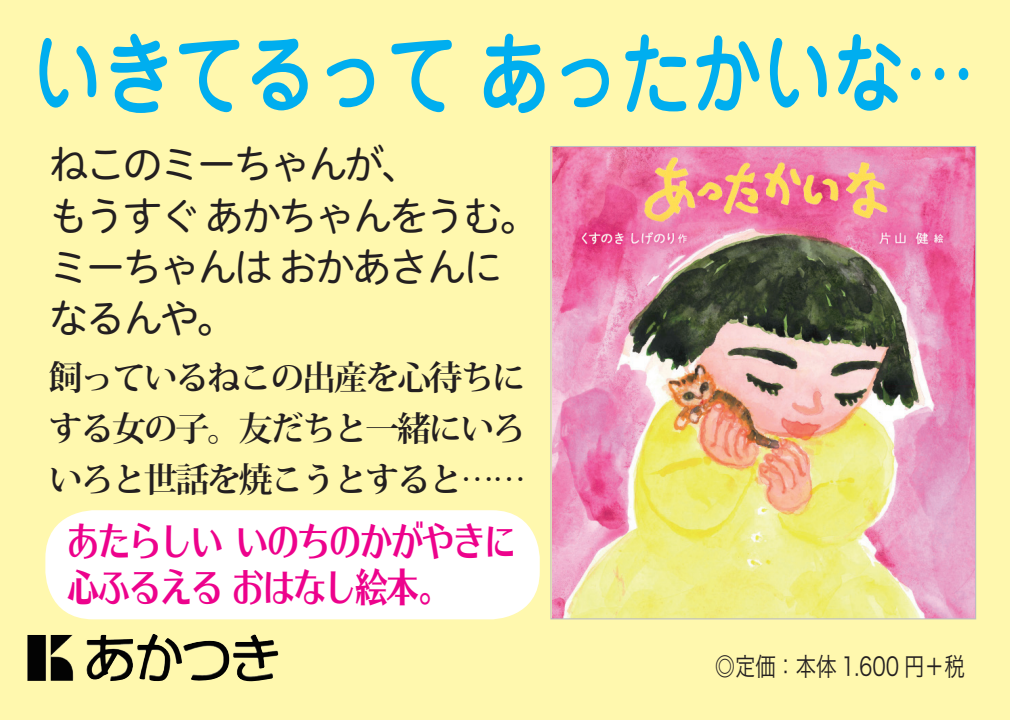
<style>
.page{position:relative;width:1010px;height:720px;background:#fff}
.page>*{position:absolute;margin:0;border:0;box-sizing:border-box;transform-origin:0 0}
.t1{font:500 90.8px "Jun 34";letter-spacing:-.025em;color:#00aeef;scale:.8 1}
.t2{font:39.6px/51.2px "Hiragino UD Sans R Std W4";letter-spacing:-.07em;color:#231f20}
.t3{font:39.6px/45.2px "UD Typos 515 Std";letter-spacing:-.05em;color:#ed028c;scale:.82 1}
.t4{font:700 34px/51.2px "Koz Min Pro";letter-spacing:-.07em;color:#231f20;text-align:justify}
.t5{font:25.6px "Hira Kaku Pro W3";letter-spacing:-.01em;color:#231f20;scale:.8 1}
</style>
<div class="page">
<div style="left:0;top:0;width:1009px;height:720px;background:#fff8ae"></div>
<img style="left:27px;top:634px;width:252px;height:48px">
<div style="left:45px;top:510px;width:494px;height:109px;background:#fff;border-radius:48px"></div>
<img style="left:552px;top:148px;width:421px;height:469px">
<h1 class="t1" style="left:31px;top:14px;width:1181px">いきてるってあったかいな...</h1>
<p class="t2" style="left:49px;top:137px;width:492px">ねこのミーちゃんが、<br>もうすぐあかちゃんをうむ。ミーちゃんはおかあさんになるんや。</p>
<p class="t4" style="left:49px;top:350px;width:478px">飼っているねこの出産を心待ちにする女の子。友だちと一緒にいろいろと世話を焼こうとすると......</p>
<p class="t3" style="left:67px;top:517px;width:549px">あたらしいいのちのかがやきに心ふるえるおはなし絵本。</p>
<p class="t5" style="left:714px;top:644px;width:314px">◎定価：本体 1.600 円＋税</p>
</div>
